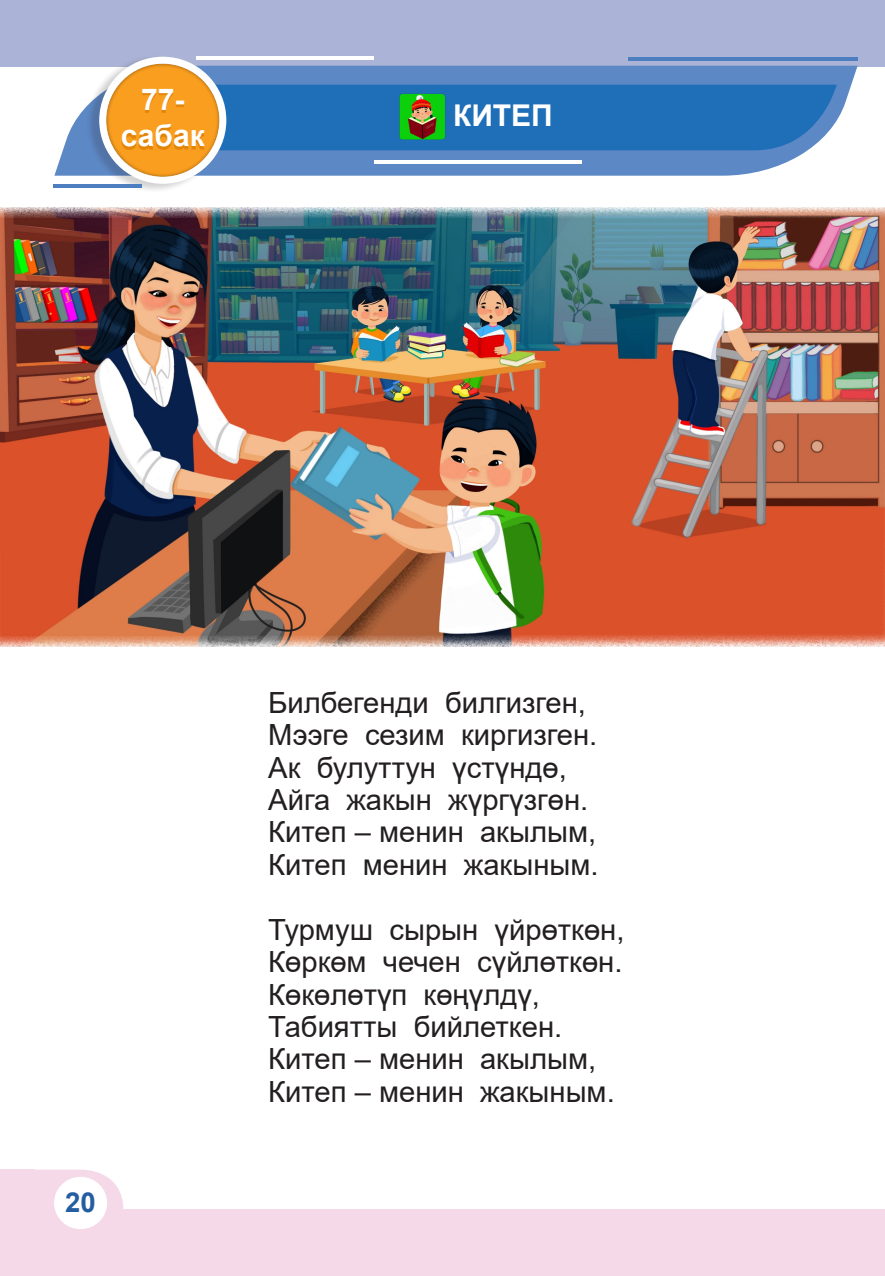
<style>
.page{position:relative;width:885px;height:1276px;background:#fff}
.page>*{position:absolute;margin:0;border:0;box-sizing:border-box;transform-origin:0 0}
.t1{font:700 30px "Arial";color:#fff}
.t2{font:29.1px "Arial";color:#231f20}
.t3{font:700 27.6px "Arial";color:#255ea0}
</style>
<div class="page">
<div style="left:0;top:0;width:884px;height:67px;background:#abb4d6"></div>
<div style="left:0;top:1209px;width:884px;height:67px;background:#f5d9e8"></div>
<svg style="left:0;top:1169px;width:123px;height:60px"></svg>
<div style="left:54px;top:1176px;width:53px;height:53px;background:#fff;border-radius:50%"></div>
<svg style="left:54px;top:66px;width:803px;height:110px;fill:#5d88c6"></svg>
<div style="left:223px;top:85px;width:613px;height:65px;background:#1f6fb8"></div>
<div style="left:86px;top:55px;width:137px;height:138px;background:#231f20;opacity:.2"></div>
<div style="left:99px;top:57px;width:127px;height:127px;background:#fff;border-radius:50%"></div>
<div style="left:95px;top:57px;width:127px;height:121px;background:#231f20;opacity:.26"></div>
<hr style="left:196px;top:57px;width:178px;height:3px;background:#fff">
<hr style="left:53px;top:184px;width:88px;height:3px;background:#4d7ec0">
<hr style="left:628px;top:58px;width:229px;height:3px;background:#4d7ec0">
<hr style="left:374px;top:160px;width:207px;height:3px;background:#fff">
<div style="left:122px;top:92px;width:83px;height:57px;background:#da7c00;opacity:.75"></div>
<img style="left:398px;top:93px;width:47px;height:47px">
<img style="left:0;top:207px;width:884px;height:439px">
<p class="t1" style="left:141px;top:78px;width:45px">77-</p>
<p class="t1" style="left:121px;top:114px;width:85px">сабак</p>
<p class="t1" style="left:453px;top:95px;width:101px">КИТЕП</p>
<p class="t3" style="left:65px;top:1182px;width:32px">20</p>
<p class="t2" style="left:268px;top:682px;width:319px">Билбегенди билгизген,</p>
<p class="t2" style="left:268px;top:715px;width:330px">Мээге сезим киргизген.</p>
<p class="t2" style="left:268px;top:747px;width:300px">Ак булуттун үстүндө,</p>
<p class="t2" style="left:268px;top:780px;width:321px">Айга жакын жүргүзгөн.</p>
<p class="t2" style="left:268px;top:812px;width:329px">Китеп – менин акылым,</p>
<p class="t2" style="left:268px;top:844px;width:332px">Китеп менин жакыным.</p>
<p class="t2" style="left:268px;top:909px;width:358px">Турмуш сырын үйрөткөн,</p>
<p class="t2" style="left:268px;top:942px;width:356px">Көркөм чечен сүйлөткөн.</p>
<p class="t2" style="left:268px;top:974px;width:273px">Көкөлөтүп көңүлдү,</p>
<p class="t2" style="left:268px;top:1006px;width:295px">Табиятты бийлеткен.</p>
<p class="t2" style="left:268px;top:1039px;width:329px">Китеп – менин акылым,</p>
<p class="t2" style="left:268px;top:1071px;width:348px">Китеп – менин жакыным.</p>
</div>
